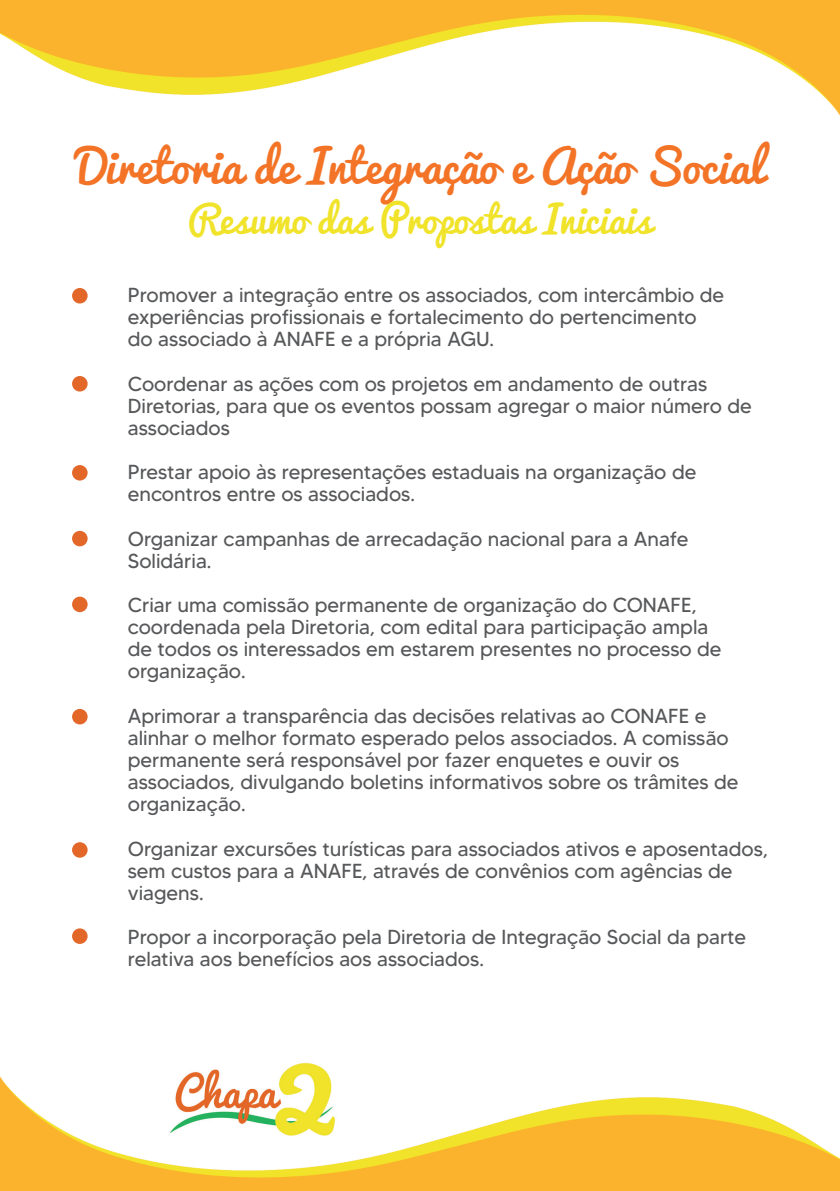
<style>
.page{position:relative;width:840px;height:1191px;background:#fff}
.page>*{position:absolute;margin:0;border:0;box-sizing:border-box;transform-origin:0 0}
.t1{font:45.4px "Pacifico";color:#f37327}
.t2{font:37.4px "Pacifico";color:#f0e32a}
.t3{font:20.2px/22.2px "MADETOMMY";color:#57585a}
</style>
<div class="page">
<img style="left:0;top:0;width:839px;height:115px">
<img style="left:0;top:1076px;width:839px;height:115px">
<div style="left:72px;top:288px;width:16px;height:15px;background:#e36728;border-radius:50%"></div>
<div style="left:72px;top:376px;width:16px;height:15px;background:#e36728;border-radius:50%"></div>
<div style="left:72px;top:465px;width:16px;height:15px;background:#e36728;border-radius:50%"></div>
<div style="left:72px;top:531px;width:16px;height:15px;background:#e36728;border-radius:50%"></div>
<div style="left:72px;top:596px;width:16px;height:16px;background:#e36728;border-radius:50%"></div>
<div style="left:72px;top:709px;width:16px;height:15px;background:#e36728;border-radius:50%"></div>
<div style="left:72px;top:842px;width:16px;height:15px;background:#e36728;border-radius:50%"></div>
<div style="left:72px;top:928px;width:16px;height:16px;background:#e36728;border-radius:50%"></div>
<img style="left:142px;top:1062px;width:222px;height:89px">
<h1 class="t1" style="left:77px;top:142px;width:687px">Diretoria de Integração e Ação Social</h1>
<h2 class="t2" style="left:188px;top:199px;width:464px">Resumo das Propostas Iniciais</h2>
<p class="t3" style="left:128px;top:284px;width:597px">Promover a integração entre os associados, com intercâmbio de experiências profissionais e fortalecimento do pertencimento do associado à ANAFE e a própria AGU.</p>
<p class="t3" style="left:128px;top:372px;width:625px">Coordenar as ações com os projetos em andamento de outras<br>Diretorias, para que os eventos possam agregar o maior número de associados</p>
<p class="t3" style="left:128px;top:461px;width:569px">Prestar apoio às representações estaduais na organização de encontros entre os associados.</p>
<p class="t3" style="left:128px;top:527px;width:561px">Organizar campanhas de arrecadação nacional para a Anafe<br>Solidária.</p>
<p class="t3" style="left:128px;top:594px;width:595px">Criar uma comissão permanente de organização do CONAFE, coordenada pela Diretoria, com edital para participação ampla de todos os interessados em estarem presentes no processo de organização.</p>
<p class="t3" style="left:128px;top:704px;width:612px">Aprimorar a transparência das decisões relativas ao CONAFE e alinhar o melhor formato esperado pelos associados. A comissão permanente será responsável por fazer enquetes e ouvir os associados, divulgando boletins informativos sobre os trâmites de organização.</p>
<p class="t3" style="left:128px;top:837px;width:641px">Organizar excursões turísticas para associados ativos e aposentados, sem custos para a ANAFE, através de convênios com agências de viagens.</p>
<p class="t3" style="left:128px;top:925px;width:619px">Propor a incorporação pela Diretoria de Integração Social da parte relativa aos benefícios aos associados.</p>
</div>
